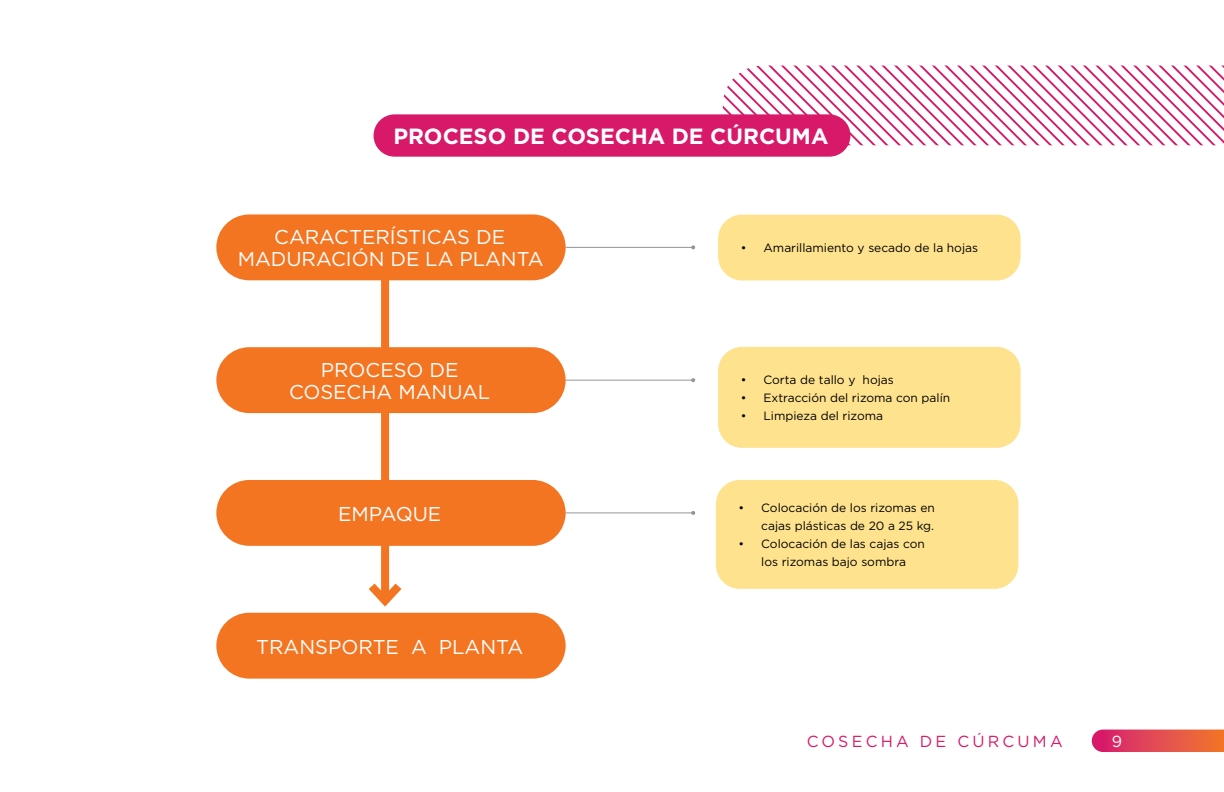
<style>
.page{position:relative;width:1224px;height:792px;background:#fff}
.page>*{position:absolute;margin:0;border:0;box-sizing:border-box;transform-origin:0 0}
.Sub_tit{font:700 22px "Gotham";color:#fff}
.Cuadro{font:20px/22px "Gotham";color:#fff;text-align:center}
.t1{font:16px "Gotham";letter-spacing:.2em;color:#d81969}
.t2{font:16px "Gotham";color:#fff}
.t3{font:12px/18px "Gotham";color:#000;text-align:right}
</style>
<div class="page">
<svg style="left:723px;top:66px;width:501px;height:79px"></svg>
<svg style="left:1092px;top:730px;width:132px;height:22px;background:#e34d51"></svg>
<div style="left:374px;top:114px;width:476px;height:43px;background:#d81969;border-radius:21px"></div>
<div style="left:381px;top:252px;width:8px;height:349px;background:#f47521"></div>
<svg style="left:369px;top:575px;width:33px;height:32px"></svg>
<div style="left:216px;top:214px;width:350px;height:66px;background:#f47521;border-radius:33px"></div>
<div style="left:216px;top:347px;width:350px;height:66px;background:#f47521;border-radius:33px"></div>
<div style="left:216px;top:480px;width:350px;height:66px;background:#f47521;border-radius:33px"></div>
<div style="left:216px;top:613px;width:350px;height:66px;background:#f47521;border-radius:33px"></div>
<hr style="left:566px;top:247px;width:127px;height:1px;background:#939598">
<svg style="left:691px;top:245px;width:4px;height:4px"></svg>
<hr style="left:566px;top:380px;width:127px;height:1px;background:#939598">
<svg style="left:691px;top:378px;width:4px;height:4px"></svg>
<hr style="left:566px;top:512px;width:127px;height:1px;background:#939598">
<svg style="left:691px;top:511px;width:4px;height:4px"></svg>
<div style="left:718px;top:215px;width:303px;height:65px;background:#fee28e;border-radius:24px"></div>
<div style="left:718px;top:347px;width:303px;height:101px;background:#fee28e;border-radius:24px"></div>
<div style="left:716px;top:480px;width:302px;height:109px;background:#fee28e;border-radius:24px"></div>
<p class="Sub_tit" style="left:393px;top:122px;width:437px">PROCESO DE COSECHA DE CÚRCUMA</p>
<p class="Cuadro" style="left:238px;top:225px;width:308px">CARACTERÍSTICAS DE<br>MADURACIÓN DE LA PLANTA</p>
<p class="Cuadro" style="left:289px;top:359px;width:203px">PROCESO DE<br>COSECHA MANUAL</p>
<p class="Cuadro" style="left:338px;top:502px;width:105px">EMPAQUE</p>
<p class="Cuadro" style="left:256px;top:635px;width:268px">TRANSPORTE A PLANTA</p>
<p class="t3" style="left:741px;top:239px;width:239px">• Amarillamiento y secado de la hojas</p>
<p class="t3" style="left:741px;top:371px;width:155px">• Corta de tallo y hojas</p>
<p class="t3" style="left:741px;top:389px;width:211px">• Extracción del rizoma con palín</p>
<p class="t3" style="left:741px;top:407px;width:144px">• Limpieza del rizoma</p>
<p class="t3" style="left:739px;top:499px;width:198px">• Colocación de los rizomas en cajas plásticas de 20 a 25 kg.</p>
<p class="t3" style="left:739px;top:535px;width:188px;text-align:center">• Colocación de las cajas con los rizomas bajo sombra</p>
<h3 class="t1" style="left:807px;top:731px;width:257px">COSECHA DE CÚRCUMA</h3>
<h3 class="t2" style="left:1112px;top:731px;width:12px">9</h3>
</div>
